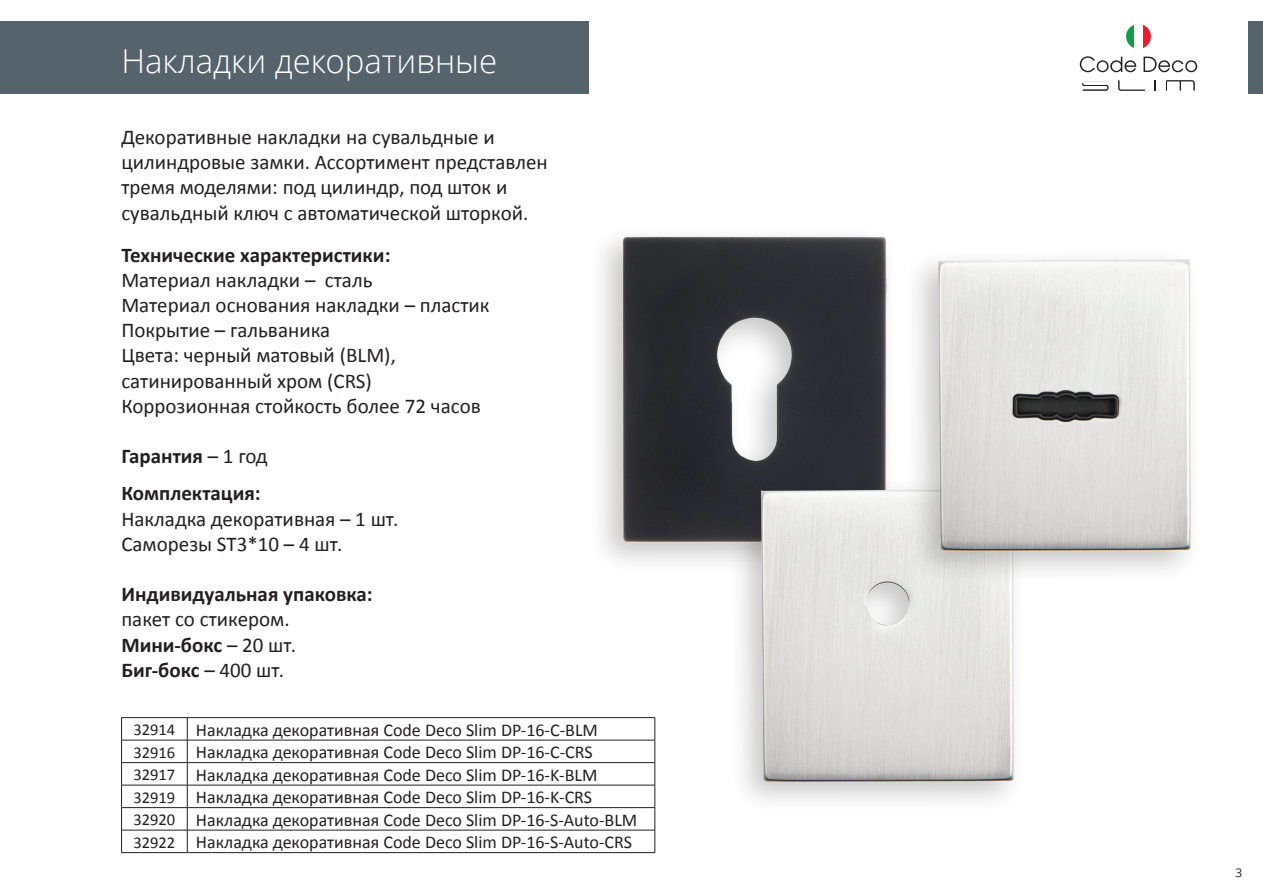
<style>
.page{position:relative;width:1263px;height:893px;background:#fff}
.page>*{position:absolute;margin:0;border:0;box-sizing:border-box;transform-origin:0 0}
.t1{font:300 33px "Open Sans";color:#fff}
.t2{font:21px/25.2px "Calibri";color:#231f20}
.t3{font:700 21px/37.2px "Calibri";color:#231f20}
.t4{font:18px/22.5px "Calibri";color:#231f20}
.t5{font:12px "Open Sans";color:#231f20}
.s1{font-weight:400}
.s2{font-weight:700}
.s3{font-size:16.5px}
</style>
<div class="page">
<div style="left:0;top:21px;width:589px;height:73px;background:#55636c"></div>
<svg style="left:1126px;top:25px;width:8px;height:23px"></svg>
<svg style="left:1143px;top:25px;width:8px;height:23px"></svg>
<svg style="left:1080px;top:56px;width:56px;height:16px"></svg>
<svg style="left:1143px;top:57px;width:54px;height:15px"></svg>
<svg style="left:1166px;top:80px;width:28px;height:11px"></svg>
<svg style="left:1118px;top:80px;width:27px;height:11px"></svg>
<svg style="left:1082px;top:81px;width:26px;height:10px"></svg>
<div style="left:1248px;top:21px;width:15px;height:73px;background:#55636c"></div>
<div style="left:588px;top:224px;width:310px;height:352px;background:#231f20;opacity:.25"></div>
<img style="left:621px;top:236px;width:266px;height:308px">
<div style="left:726px;top:476px;width:300px;height:339px;background:#231f20;opacity:.25"></div>
<img style="left:754px;top:483px;width:266px;height:305px">
<div style="left:903px;top:245px;width:300px;height:340px;background:#231f20;opacity:.25"></div>
<img style="left:931px;top:252px;width:266px;height:306px">
<hr style="left:121px;top:717px;width:66px;height:1px;background:#231f20">
<hr style="left:187px;top:717px;width:468px;height:1px;background:#231f20">
<hr style="left:121px;top:740px;width:66px;height:1px;background:#231f20">
<hr style="left:187px;top:740px;width:468px;height:1px;background:#231f20">
<hr style="left:121px;top:762px;width:66px;height:1px;background:#231f20">
<hr style="left:187px;top:762px;width:468px;height:1px;background:#231f20">
<hr style="left:121px;top:785px;width:66px;height:1px;background:#231f20">
<hr style="left:187px;top:785px;width:468px;height:1px;background:#231f20">
<hr style="left:121px;top:807px;width:66px;height:1px;background:#231f20">
<hr style="left:187px;top:807px;width:468px;height:1px;background:#231f20">
<hr style="left:121px;top:830px;width:66px;height:1px;background:#231f20">
<svg style="left:121px;top:718px;width:1px;height:134px"></svg>
<hr style="left:187px;top:830px;width:468px;height:1px;background:#231f20">
<svg style="left:187px;top:718px;width:1px;height:134px"></svg>
<svg style="left:655px;top:718px;width:1px;height:134px"></svg>
<hr style="left:121px;top:852px;width:66px;height:1px;background:#231f20">
<hr style="left:187px;top:852px;width:468px;height:1px;background:#231f20">
<h1 class="t1" style="left:121px;top:38px;width:377px">Накладки декоративные</h1>
<p class="t2" style="left:121px;top:124px;width:428px">Декоративные накладки на сувальдные и цилиндровые замки. Ассортимент представлен тремя моделями: под цилиндр, под шток и сувальдный ключ с автоматической шторкой.</p>
<p class="t3" style="left:121px;top:235px;width:271px">Технические характеристики:</p>
<p class="t2" style="left:121px;top:267px;width:370px">Материал накладки – сталь<br>Материал основания накладки – пластик<br>Покрытие – гальваника<br>Цвета: черный матовый (BLM), сатинированный хром (CRS)<br>Коррозионная стойкость более 72 часов</p>
<p class="t3" style="left:121px;top:437px;width:148px">Гарантия <span class="s1">– 1 год<br></span>Комплектация:</p>
<p class="t2" style="left:121px;top:505px;width:279px">Накладка декоративная – 1 шт.<br>Саморезы ST3*10 – 4 шт.</p>
<p class="t3" style="left:121px;top:575px;width:253px">Индивидуальная упаковка:</p>
<p class="t2" style="left:121px;top:606px;width:176px">пакет со стикером.<br><span class="s2">Мини-бокс</span> – 20 шт.<br><span class="s2">Биг-бокс</span> – 400 шт.</p>
<p class="t4" style="left:133px;top:718px;width:505px"><span class="s3">32914</span> Накладка декоративная Code Deco Slim DP-16-C-BLM <span class="s3">32916</span> Накладка декоративная Code Deco Slim DP-16-C-CRS <span class="s3">32917</span> Накладка декоративная Code Deco Slim DP-16-K-BLM <span class="s3">32919</span> Накладка декоративная Code Deco Slim DP-16-K-CRS <span class="s3">32920</span> Накладка декоративная Code Deco Slim DP-16-S-Auto-BLM <span class="s3">32922</span> Накладка декоративная Code Deco Slim DP-16-S-Auto-CRS</p>
<p class="t5" style="left:1235px;top:865px;width:8px">3</p>
</div>
